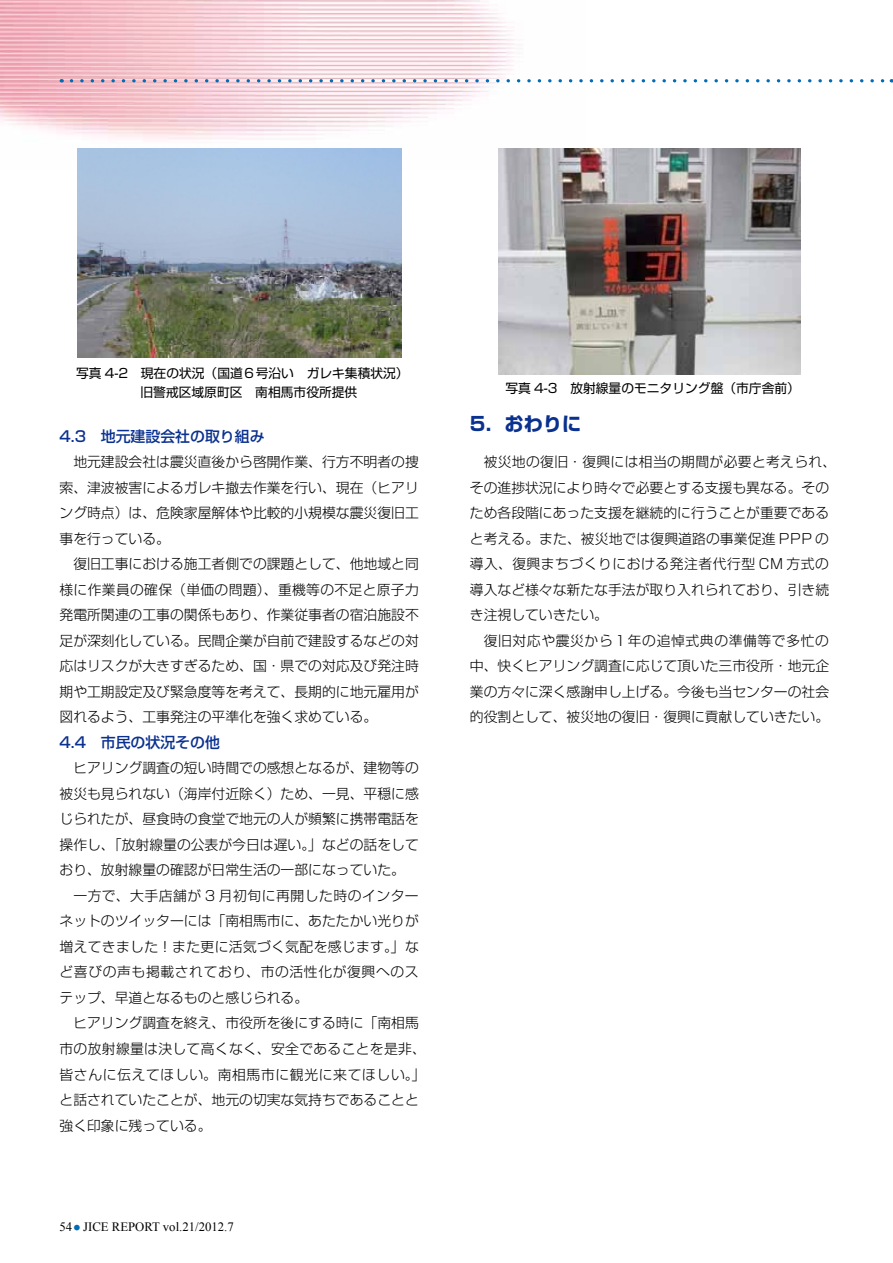
<style>
.page{position:relative;width:893px;height:1263px;background:#fff}
.page>*{position:absolute;margin:0;border:0;box-sizing:border-box;transform-origin:0 0}
.t1{font:700 19.2px "Shin Go Pro";color:#0b3190}
.t2{font:500 14.85px "Shin Go Pro";color:#0b3190}
.t3{font:300 13.8px/25.5px "Shin Go Pro";color:#000;text-align:justify}
.t4{font:12.75px/19.2px "Shin Go Pro";color:#000}
.t5{font:12.75px "Times New Roman";color:#000}
.s1{font-family:"Shin Go Pro";font-weight:300;font-size:6.45px;color:#006cb8}
</style>
<div class="page">
<img style="left:0;top:0;width:585px;height:170px">
<svg style="left:71px;top:79px;width:821px;height:3px"></svg>
<img style="left:78px;top:149px;width:324px;height:208px">
<img style="left:498px;top:149px;width:303px;height:226px">
<p class="t4" style="left:140px;top:362px;width:270px;text-indent:-64px">写真 4-2　現在の状況（国道６号沿い　ガレキ集積状況）旧警戒区域原町区　南相馬市役所提供</p>
<p class="t2" style="left:60px;top:424px;width:207px">4.3　地元建設会社の取り組み</p>
<p class="t3" style="left:60px;top:447px;width:361px;text-indent:14px">地元建設会社は震災直後から啓開作業、行方不明者の捜索、津波被害によるガレキ撤去作業を行い、現在（ヒアリング時点）は、危険家屋解体や比較的小規模な震災復旧工事を行っている。</p>
<p class="t3" style="left:60px;top:549px;width:361px;text-indent:14px">復旧工事における施工者側での課題として、他地域と同様に作業員の確保（単価の問題）、重機等の不足と原子力発電所関連の工事の関係もあり、作業従事者の宿泊施設不足が深刻化している。民間企業が自前で建設するなどの対応はリスクが大きすぎるため、国・県での対応及び発注時期や工期設定及び緊急度等を考えて、長期的に地元雇用が図れるよう、工事発注の平準化を強く求めている。</p>
<p class="t2" style="left:60px;top:730px;width:162px">4.4　市民の状況その他</p>
<p class="t3" style="left:60px;top:754px;width:361px;text-indent:14px">ヒアリング調査の短い時間での感想となるが、建物等の被災も見られない（海岸付近除く）ため、一見、平穏に感じられたが、昼食時の食堂で地元の人が頻繁に携帯電話を操作し、「放射線量の公表が今日は遅い。」などの話をしており、放射線量の確認が日常生活の一部になっていた。</p>
<p class="t3" style="left:60px;top:881px;width:361px;text-indent:14px">一方で、大手店舗が 3 月初旬に再開した時のインターネットのツイッターには「南相馬市に、あたたかい光りが増えてきました！また更に活気づく気配を感じます。」など喜びの声も掲載されており、市の活性化が復興へのステップ、早道となるものと感じられる。</p>
<p class="t3" style="left:60px;top:1009px;width:368px;text-align:left;text-indent:14px">ヒアリング調査を終え、市役所を後にする時に「南相馬市の放射線量は決して高くなく、安全であることを是非、皆さんに伝えてほしい。南相馬市に観光に来てほしい。」と話されていたことが、地元の切実な気持ちであることと強く印象に残っている。</p>
<p class="t5" style="left:60px;top:1218px;width:176px">54 <span class="s1">●</span> JICE REPORT vol.21/2012.7</p>
<p class="t4" style="left:505px;top:377px;width:296px">写真 4-3　放射線量のモニタリング盤（市庁舎前）</p>
<h1 class="t1" style="left:470px;top:408px;width:113px">5．おわりに</h1>
<p class="t3" style="left:470px;top:447px;width:368px;text-align:left;text-indent:14px">被災地の復旧・復興には相当の期間が必要と考えられ、その進捗状況により時々で必要とする支援も異なる。そのため各段階にあった支援を継続的に行うことが重要であると考える。また、被災地では復興道路の事業促進 PPP の導入、復興まちづくりにおける発注者代行型 CM 方式の導入など様々な新たな手法が取り入れられており、引き続き注視していきたい。</p>
<p class="t3" style="left:470px;top:626px;width:361px;text-indent:14px">復旧対応や震災から１年の追悼式典の準備等で多忙の中、快くヒアリング調査に応じて頂いた三市役所・地元企業の方々に深く感謝申し上げる。今後も当センターの社会的役割として、被災地の復旧・復興に貢献していきたい。</p>
</div>
